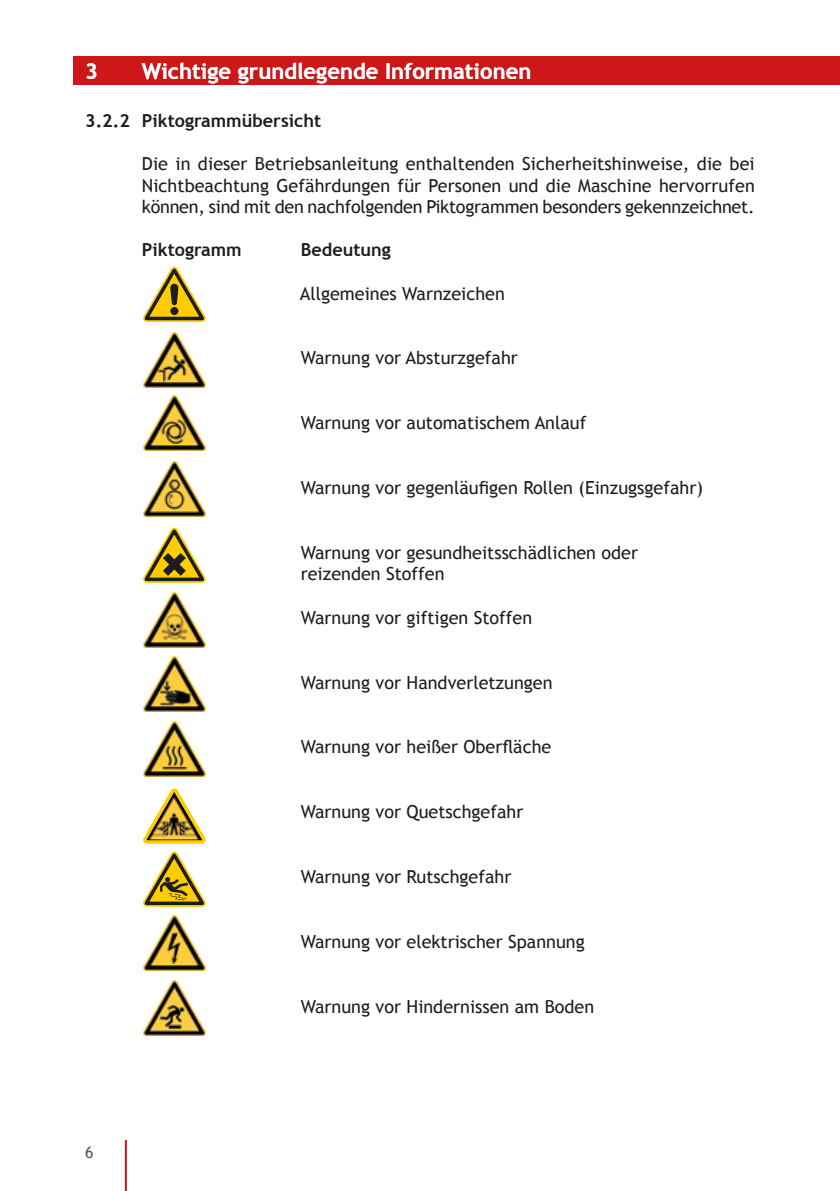
<style>
.page{position:relative;width:840px;height:1191px;background:#fff}
.page>*{position:absolute;margin:0;border:0;box-sizing:border-box;transform-origin:0 0}
.t1{font:700 22px "Trebuchet MS";color:#fff}
.t2{font:18px/21.6px "Trebuchet MS";color:#1d1d1b;text-align:justify}
.t3{font:700 18px "Trebuchet MS";color:#1d1d1b}
.t4{font:16px "Trebuchet MS";color:#575756}
</style>
<div class="page">
<hr style="left:125px;top:1140px;width:2px;height:51px;background:#cd1719">
<div style="left:74px;top:57px;width:765px;height:28px;background:#cd1719"></div>
<svg style="left:143px;top:266px;width:62px;height:56px"></svg>
<div style="left:170px;top:307px;width:8px;height:8px;background:#1d1d1b;border-radius:50%"></div>
<img style="left:143px;top:332px;width:62px;height:55px">
<img style="left:143px;top:395px;width:62px;height:55px">
<img style="left:143px;top:462px;width:62px;height:55px">
<svg style="left:143px;top:527px;width:62px;height:56px"></svg>
<img style="left:143px;top:592px;width:62px;height:55px">
<img style="left:143px;top:656px;width:62px;height:55px">
<img style="left:143px;top:721px;width:62px;height:55px">
<svg style="left:143px;top:788px;width:62px;height:55px"></svg>
<img style="left:146px;top:792px;width:56px;height:48px">
<svg style="left:143px;top:851px;width:62px;height:56px"></svg>
<img style="left:143px;top:915px;width:62px;height:55px">
<img style="left:143px;top:980px;width:62px;height:55px">
<p class="t1" style="left:85px;top:57px;width:14px">3</p>
<p class="t1" style="left:142px;top:57px;width:391px">Wichtige grundlegende Informationen</p>
<p class="t3" style="left:85px;top:109px;width:237px">3.2.2 Piktogrammübersicht</p>
<p class="t2" style="left:142px;top:153px;width:614px">Die in dieser Betriebsanleitung enthaltenden Sicherheitshinweise, die bei Nichtbeachtung Gefährdungen für Personen und die Maschine hervorrufen können, sind mit den nachfolgenden Piktogrammen besonders gekennzeichnet.</p>
<p class="t3" style="left:142px;top:239px;width:101px">Piktogramm</p>
<p class="t3" style="left:300px;top:239px;width:91px">Bedeutung</p>
<p class="t2" style="left:299px;top:283px;width:206px">Allgemeines Warnzeichen</p>
<p class="t2" style="left:300px;top:347px;width:218px">Warnung vor Absturzgefahr</p>
<p class="t2" style="left:300px;top:412px;width:287px">Warnung vor automatischem Anlauf</p>
<p class="t2" style="left:300px;top:477px;width:403px">Warnung vor gegenläufigen Rollen (Einzugsgefahr)</p>
<p class="t2" style="left:300px;top:542px;width:338px">Warnung vor gesundheitsschädlichen oder reizenden Stoffen</p>
<p class="t2" style="left:300px;top:607px;width:233px">Warnung vor giftigen Stoffen</p>
<p class="t2" style="left:300px;top:671px;width:253px">Warnung vor Handverletzungen</p>
<p class="t2" style="left:300px;top:736px;width:252px">Warnung vor heißer Oberfläche</p>
<p class="t2" style="left:300px;top:801px;width:224px">Warnung vor Quetschgefahr</p>
<p class="t2" style="left:300px;top:866px;width:212px">Warnung vor Rutschgefahr</p>
<p class="t2" style="left:300px;top:931px;width:285px">Warnung vor elektrischer Spannung</p>
<p class="t4" style="left:85px;top:1143px;width:18px">10</p>
<p class="t4" style="left:85px;top:1143px;width:10px">6</p>
<p class="t2" style="left:300px;top:995px;width:295px">Warnung vor Hindernissen am Boden</p>
</div>
